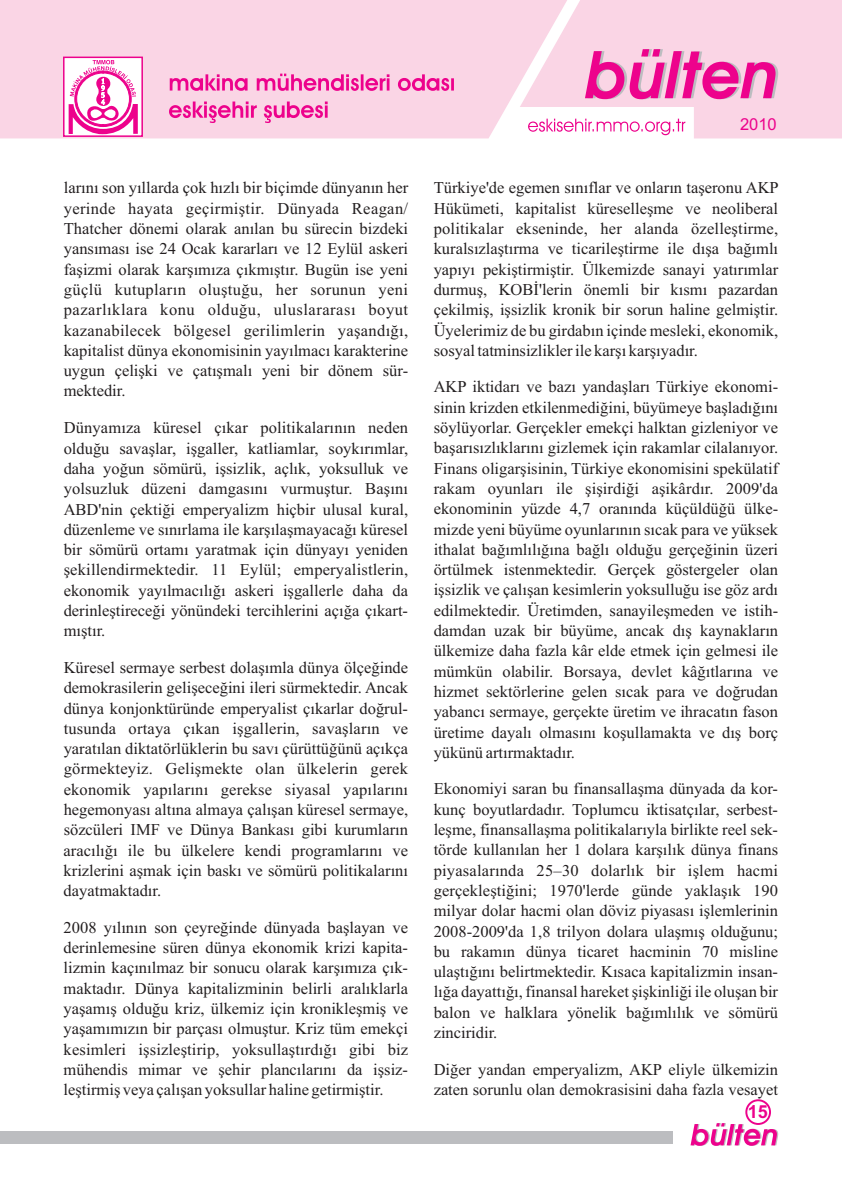
<style>
.page{position:relative;width:842px;height:1183px;background:#fff}
.page>*{position:absolute;margin:0;border:0;box-sizing:border-box;transform-origin:0 0}
.t1{font:700 18px "Arial";color:#ed028c}
.t2{font:16.5px/20.2px "Times New Roman";color:#231f20;text-align:justify}
.t3{font:16.5px "Arial";color:#ed028c}
</style>
<div class="page">
<div style="left:0;top:0;width:842px;height:138px;background:#fad5e5"></div>
<svg style="left:585px;top:49px;width:193px;height:50px;background:#ee7abc"></svg>
<svg style="left:528px;top:119px;width:157px;height:16px"></svg>
<svg style="left:169px;top:74px;width:285px;height:49px;background:#f7a7d1"></svg>
<svg style="left:690px;top:1122px;width:88px;height:23px"></svg>
<div style="left:745px;top:1098px;width:26px;height:26px;border:2px solid #ed028c;border-radius:50%"></div>
<div style="left:0;top:1130px;width:673px;height:13px;background:#bcbdc0"></div>
<svg style="left:62px;top:56px;width:82px;height:82px"></svg>
<p class="t2" style="left:64px;top:179px;width:346px">larýný son yýllarda çok hýzlý bir biçimde dünyanýn her yerinde hayata geçirmiþtir. Dünyada Reagan/ Thatcher dönemi olarak anýlan bu sürecin bizdeki yansýmasý ise 24 Ocak kararlarý ve 12 Eylül askeri faþizmi olarak karþýmýza çýkmýþtýr. Bugün ise yeni güçlü kutuplarýn oluþtuðu, her sorunun yeni pazarlýklara konu olduðu, uluslararasý boyut kazanabilecek bölgesel gerilimlerin yaþandýðý, kapitalist dünya ekonomisinin yayýlmacý karakterine uygun çeliþki ve çatýþmalý yeni bir dönem sür&shy;mektedir.</p>
<p class="t2" style="left:64px;top:419px;width:346px">Dünyamýza küresel çýkar politikalarýnýn neden olduðu savaþlar, iþgaller, katliamlar, soykýrýmlar, daha yoðun sömürü, iþsizlik, açlýk, yoksulluk ve yolsuzluk düzeni damgasýný vurmuþtur. Baþýný ABD'nin çektiði emperyalizm hiçbir ulusal kural, düzenleme ve sýnýrlama ile karþýlaþmayacaðý küresel bir sömürü ortamý yaratmak için dünyayý yeniden þekillendirmektedir. 11 Eylül; emperyalistlerin, ekonomik yayýlmacýlýðý askeri iþgallerle daha da derinleþtireceði yönündeki tercihlerini açýða çýkart&shy;mýþtýr.</p>
<p class="t2" style="left:64px;top:658px;width:346px">Küresel sermaye serbest dolaþýmla dünya ölçeðinde demokrasilerin geliþeceðini ileri sürmektedir. Ancak dünya konjonktüründe emperyalist çýkarlar doðrul&shy;tusunda ortaya çýkan iþgallerin, savaþlarýn ve yaratýlan diktatörlüklerin bu savý çürüttüðünü açýkça görmekteyiz. Geliþmekte olan ülkelerin gerek ekonomik yapýlarýný gerekse siyasal yapýlarýný hegemonyasý altýna almaya çalýþan küresel sermaye, sözcüleri IMF ve Dünya Bankasý gibi kurumlarýn aracýlýðý ile bu ülkelere kendi programlarýný ve krizlerini aþmak için baský ve sömürü politikalarýný dayatmaktadýr.</p>
<p class="t2" style="left:64px;top:918px;width:346px">2008 yýlýnýn son çeyreðinde dünyada baþlayan ve derinlemesine süren dünya ekonomik krizi kapita&shy;lizmin kaçýnýlmaz bir sonucu olarak karþýmýza çýk&shy;maktadýr. Dünya kapitalizminin belirli aralýklarla yaþamýþ olduðu kriz, ülkemiz için kronikleþmiþ ve yaþamýmýzýn bir parçasý olmuþtur. Kriz tüm emekçi kesimleri iþsizleþtirip, yoksullaþtýrdýðý gibi biz mühendis mimar ve þehir plancýlarýný da iþsiz&shy;leþtirmiþ veya çalýþan yoksullar haline getirmiþtir.</p>
<p class="t3" style="left:740px;top:118px;width:38px">2010</p>
<p class="t2" style="left:434px;top:179px;width:347px">Türkiye'de egemen sýnýflar ve onlarýn taþeronu AKP Hükümeti, kapitalist küreselleþme ve neoliberal politikalar ekseninde, her alanda özelleþtirme, kuralsýzlaþtýrma ve ticarileþtirme ile dýþa baðýmlý yapýyý pekiþtirmiþtir. Ülkemizde sanayi yatýrýmlar durmuþ, KOBÝ'lerin önemli bir kýsmý pazardan çekilmiþ, iþsizlik kronik bir sorun haline gelmiþtir.<br>Üyelerimiz de bu girdabýn içinde mesleki, ekonomik, sosyal tatminsizlikler ile karþý karþýyadýr.</p>
<p class="t2" style="left:434px;top:378px;width:346px">AKP iktidarý ve bazý yandaþlarý Türkiye ekonomi&shy;sinin krizden etkilenmediðini, büyümeye baþladýðýný söylüyorlar. Gerçekler emekçi halktan gizleniyor ve baþarýsýzlýklarýný gizlemek için rakamlar cilalanýyor.<br>Finans oligarþisinin, Türkiye ekonomisini spekülatif rakam oyunlarý ile þiþirdiði aþikârdýr. 2009'da ekonominin yüzde 4,7 oranýnda küçüldüðü ülke&shy;mizde yeni büyüme oyunlarýnýn sýcak para ve yüksek ithalat baðýmlýlýðýna baðlý olduðu gerçeðinin üzeri örtülmek istenmektedir. Gerçek göstergeler olan iþsizlik ve çalýþan kesimlerin yoksulluðu ise göz ardý edilmektedir. Üretimden, sanayileþmeden ve istih&shy;damdan uzak bir büyüme, ancak dýþ kaynaklarýn ülkemize daha fazla kâr elde etmek için gelmesi ile mümkün olabilir. Borsaya, devlet kâðýtlarýna ve hizmet sektörlerine gelen sýcak para ve doðrudan yabancý sermaye, gerçekte üretim ve ihracatýn fason üretime dayalý olmasýný koþullamakta ve dýþ borç yükünü artýrmaktadýr.</p>
<p class="t2" style="left:434px;top:780px;width:346px">Ekonomiyi saran bu finansallaþma dünyada da kor&shy;kunç boyutlardadýr. Toplumcu iktisatçýlar, serbest&shy;leþme, finansallaþma politikalarýyla birlikte reel sek&shy;törde kullanýlan her 1 dolara karþýlýk dünya finans piyasalarýnda 25–30 dolarlýk bir iþlem hacmi gerçekleþtiðini; 1970'lerde günde yaklaþýk 190 milyar dolar hacmi olan döviz piyasasý iþlemlerinin 2008-2009'da 1,8 trilyon dolara ulaþmýþ olduðunu; bu rakamýn dünya ticaret hacminin 70 misline ulaþtýðýný belirtmektedir. Kýsaca kapitalizmin insan&shy;lýða dayattýðý, finansal hareket þiþkinliði ile oluþan bir balon ve halklara yönelik baðýmlýlýk ve sömürü zinciridir.</p>
<p class="t2" style="left:434px;top:1060px;width:346px">Diðer yandan emperyalizm, AKP eliyle ülkemizin zaten sorunlu olan demokrasisini daha fazla vesayet</p>
<p class="t1" style="left:748px;top:1104px;width:22px">15</p>
</div>
